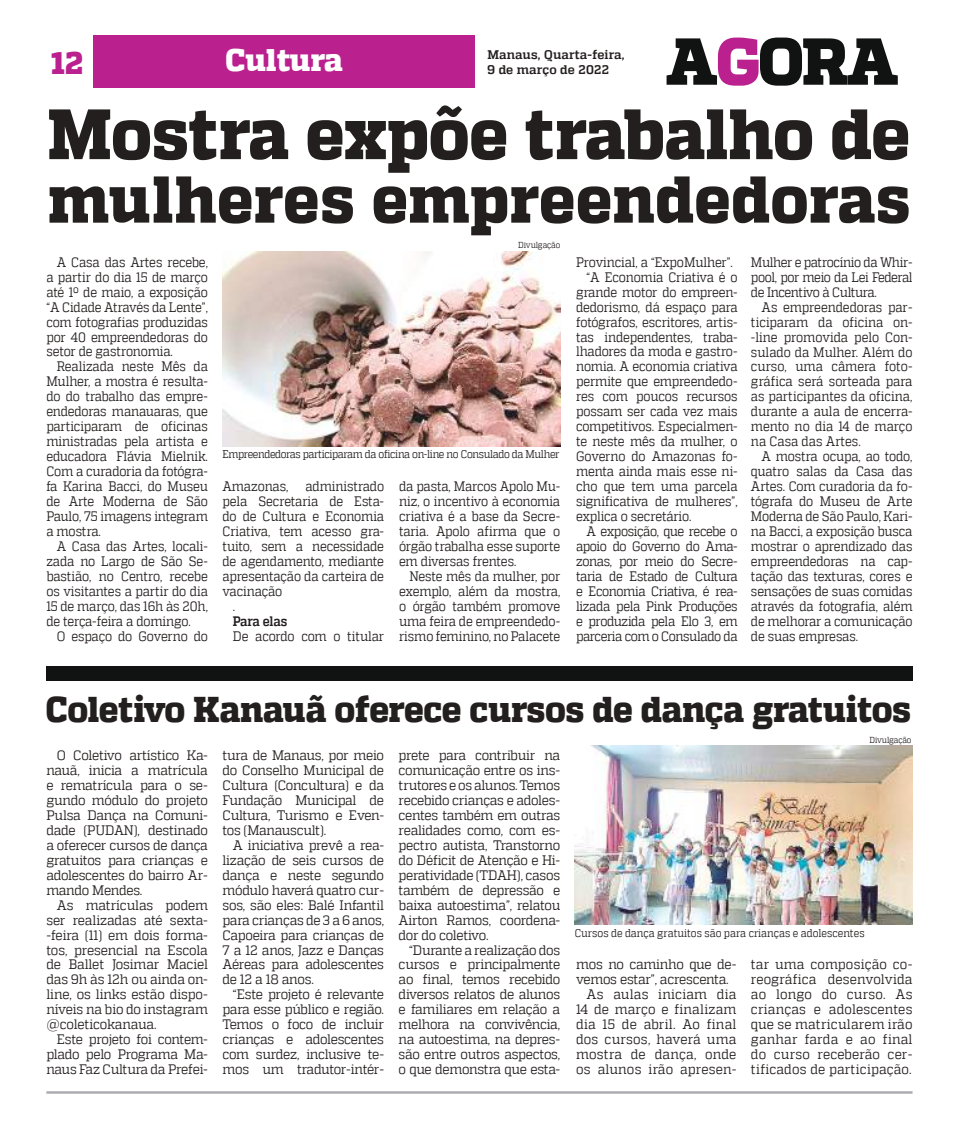
<style>
.page{position:relative;width:957px;height:1134px;background:#fff}
.page>*{position:absolute;margin:0;border:0;box-sizing:border-box;transform-origin:0 0}
.t1{font:800 71px "MW Quadon";letter-spacing:-.01em;color:#241f1f;scale:.93 1}
.t2{font:800 66px "MW Quadon";letter-spacing:.005em;color:#241f1f;scale:.93 1}
.t3{font:800 35.75px "MW Quadon";letter-spacing:-.015em;color:#241f1f;scale:.94 1}
.t4{font:800 31.12px "MW Quadon";color:#fff}
.t5{font:800 31.12px "MW Quadon";color:#ba218f}
.t6{font:13.75px/15px "MW Quadon";letter-spacing:-.015em;color:#241f1f;text-align:justify;scale:.88 1}
.t7{font:13.75px/15px "MW Quadon";letter-spacing:-.015em;color:#241f1f;text-align:justify;scale:.93 1}
.t8{font:13.75px "MW Quadon";letter-spacing:.01em;color:#241f1f;scale:.93 1}
.t9{font:13.75px "MW Quadon";letter-spacing:-.035em;color:#241f1f;scale:.88 1}
.t10{font:13.75px "MW Quadon";letter-spacing:.015em;color:#241f1f;scale:.93 1}
.t11{font:700 13.75px "MW Quadon";letter-spacing:-.02em;color:#241f1f;scale:.88 1}
.t12{font:700 12.5px "MW Quadon";letter-spacing:.01em;color:#241f1f}
.t13{font:11.25px "MW Quadon";letter-spacing:-.02em;color:#241f1f;scale:.88 1}
.t14{font:11.25px "MW Quadon";color:#241f1f;scale:.88 1}
.t15{font:8.75px "MW Quadon";letter-spacing:-.015em;color:#241f1f;scale:.88 1}
</style>
<div class="page">
<hr style="left:46px;top:1091px;width:866px;height:3px;background:#adacb2">
<div style="left:93px;top:35px;width:381px;height:53px;background:#ba218f"></div>
<svg style="left:666px;top:38px;width:232px;height:48px"></svg>
<img style="left:222px;top:252px;width:338px;height:194px">
<div style="left:47px;top:666px;width:866px;height:15px;background:#111212"></div>
<img style="left:575px;top:745px;width:337px;height:179px">
<h3 class="t5" style="left:51px;top:44px;width:33px">12</h3>
<h3 class="t4" style="left:225px;top:42px;width:119px">Cultura</h3>
<p class="t12" style="left:487px;top:47px;width:138px">Manaus, Quarta-feira,</p>
<p class="t12" style="left:487px;top:62px;width:123px">9 de março de 2022</p>
<h1 class="t1" style="left:48px;top:92px;width:929px">Mostra expõe trabalho de</h1>
<h2 class="t2" style="left:48px;top:161px;width:929px">mulheres empreendedoras</h2>
<p class="t15" style="left:518px;top:240px;width:49px">Divulgação</p>
<p class="t6" style="left:46px;top:254px;width:185px;text-indent:10px">A Casa das Artes recebe, a partir do dia 15 de março até 1º de maio, a exposição “A Cidade Através da Lente”, com fotografias produzidas por 40 empreendedoras do setor de gastronomia.</p>
<p class="t6" style="left:46px;top:359px;width:185px;text-indent:10px">Realizada neste Mês da Mulher, a mostra é resulta&shy;do do trabalho das empre&shy;endedoras manauaras, que participaram de oficinas ministradas pela artista e educadora Flávia Mielnik.<br>Com a curadoria da fotógra&shy;fa Karina Bacci, do Museu de Arte Moderna de São Paulo, 75 imagens integram a mostra.</p>
<p class="t6" style="left:46px;top:538px;width:185px;text-indent:10px">A Casa das Artes, locali&shy;zada no Largo de São Se&shy;bastião, no Centro, recebe os visitantes a partir do dia 15 de março, das 16h às 20h, de terça-feira a domingo.</p>
<p class="t6" style="left:57px;top:628px;width:173px">O espaço do Governo do</p>
<p class="t13" style="left:222px;top:448px;width:384px">Empreendedoras participaram da oficina on-line no Consulado da Mulher</p>
<p class="t6" style="left:222px;top:479px;width:185px">Amazonas, administrado</p>
<p class="t6" style="left:222px;top:494px;width:185px">pela Secretaria de Esta-</p>
<p class="t6" style="left:222px;top:509px;width:185px">do de Cultura e Economia</p>
<p class="t6" style="left:222px;top:523px;width:185px">Criativa, tem acesso gra-</p>
<p class="t6" style="left:222px;top:538px;width:185px">tuito, sem a necessidade</p>
<p class="t6" style="left:222px;top:553px;width:185px">de agendamento, mediante</p>
<p class="t6" style="left:222px;top:568px;width:185px">apresentação da carteira de</p>
<p class="t6" style="left:222px;top:583px;width:69px">vacinação</p>
<p class="t6" style="left:233px;top:598px;width:4px">.</p>
<p class="t11" style="left:233px;top:613px;width:63px">Para elas</p>
<p class="t6" style="left:233px;top:628px;width:173px">De acordo com o titular</p>
<p class="t6" style="left:399px;top:479px;width:185px">da pasta, Marcos Apolo Mu&shy;niz, o incentivo à economia criativa é a base da Secre&shy;taria. Apolo afirma que o órgão trabalha esse suporte em diversas frentes.</p>
<p class="t6" style="left:399px;top:568px;width:185px;text-indent:10px">Neste mês da mulher, por exemplo, além da mostra, o órgão também promove uma feira de empreendedo&shy;rismo feminino, no Palacete</p>
<p class="t6" style="left:576px;top:254px;width:180px">Provincial, a “ExpoMulher”.</p>
<p class="t6" style="left:586px;top:269px;width:173px">“A Economia Criativa é o</p>
<p class="t6" style="left:576px;top:284px;width:185px">grande motor do empreen-</p>
<p class="t6" style="left:576px;top:299px;width:185px">dedorismo, dá espaço para</p>
<p class="t6" style="left:576px;top:314px;width:185px">fotógrafos, escritores, artis-</p>
<p class="t6" style="left:576px;top:329px;width:185px">tas independentes, traba-</p>
<p class="t6" style="left:576px;top:344px;width:185px">lhadores da moda e gastro-</p>
<p class="t6" style="left:576px;top:359px;width:185px">nomia. A economia criativa</p>
<p class="t6" style="left:576px;top:374px;width:185px">permite que empreendedo-</p>
<p class="t6" style="left:576px;top:389px;width:185px">res com poucos recursos</p>
<p class="t6" style="left:576px;top:404px;width:185px">possam ser cada vez mais</p>
<p class="t6" style="left:576px;top:419px;width:185px">competitivos. Especialmen-</p>
<p class="t6" style="left:576px;top:434px;width:185px">te neste mês da mulher, o</p>
<p class="t6" style="left:576px;top:449px;width:185px">Governo do Amazonas fo-</p>
<p class="t6" style="left:576px;top:464px;width:185px">menta ainda mais esse ni-</p>
<p class="t6" style="left:576px;top:479px;width:185px">cho que tem uma parcela</p>
<p class="t6" style="left:576px;top:494px;width:185px">significativa de mulheres”,</p>
<p class="t6" style="left:576px;top:509px;width:132px">explica o secretário.</p>
<p class="t6" style="left:586px;top:523px;width:173px">A exposição, que recebe o</p>
<p class="t9" style="left:576px;top:538px;width:185px">apoio do Governo do Ama-</p>
<p class="t6" style="left:576px;top:553px;width:185px">zonas, por meio do Secre-</p>
<p class="t9" style="left:576px;top:568px;width:185px">taria de Estado de Cultura</p>
<p class="t6" style="left:576px;top:583px;width:185px">e Economia Criativa, é rea-</p>
<p class="t6" style="left:576px;top:598px;width:185px">lizada pela Pink Produções</p>
<p class="t6" style="left:576px;top:613px;width:185px">e produzida pela Elo 3, em</p>
<p class="t6" style="left:576px;top:628px;width:185px">parceria com o Consulado da</p>
<p class="t6" style="left:751px;top:254px;width:185px">Mulher e patrocínio da Whir&shy;pool, por meio da Lei Federal de Incentivo à Cultura.</p>
<p class="t6" style="left:751px;top:299px;width:185px;text-indent:10px">As empreendedoras par&shy;ticiparam da oficina on--line promovida pelo Con&shy;sulado da Mulher. Além do curso, uma câmera foto&shy;gráfica será sorteada para as participantes da oficina, durante a aula de encerra&shy;mento no dia 14 de março na Casa das Artes.</p>
<p class="t6" style="left:751px;top:449px;width:185px;text-indent:10px">A mostra ocupa, ao todo, quatro salas da Casa das Artes. Com curadoria da fo&shy;tógrafa do Museu de Arte Moderna de São Paulo, Kari&shy;na Bacci, a exposição busca mostrar o aprendizado das empreendedoras na cap&shy;tação das texturas, cores e sensações de suas comidas através da fotografia, além de melhorar a comunicação de suas empresas.</p>
<h3 class="t3" style="left:46px;top:689px;width:922px">Coletivo Kanauã oferece cursos de dança gratuitos</h3>
<p class="t15" style="left:869px;top:734px;width:49px">Divulgação</p>
<p class="t7" style="left:46px;top:748px;width:175px;text-indent:10px">O Coletivo artístico Ka&shy;nauã, inicia a matrícula e rematrícula para o se&shy;gundo módulo do projeto Pulsa Dança na Comuni&shy;dade (PUDAN), destinado a oferecer cursos de dança gratuitos para crianças e adolescentes do bairro Ar&shy;mando Mendes.</p>
<p class="t7" style="left:46px;top:897px;width:175px;text-indent:10px">As matrículas podem ser realizadas até sexta--feira (11) em dois forma&shy;tos, presencial na Escola de Ballet Josimar Maciel das 9h às 12h ou ainda on&shy;line, os links estão dispo&shy;níveis na bio do instagram @coleticokanaua.</p>
<p class="t7" style="left:46px;top:1032px;width:175px;text-indent:10px">Este projeto foi contem&shy;plado pelo Programa Ma&shy;naus Faz Cultura da Prefei-</p>
<p class="t7" style="left:222px;top:748px;width:175px">tura de Manaus, por meio do Conselho Municipal de Cultura (Concultura) e da Fundação Municipal de Cultura, Turismo e Even&shy;tos (Manauscult).</p>
<p class="t7" style="left:222px;top:837px;width:175px;text-indent:10px">A iniciativa prevê a rea&shy;lização de seis cursos de dança e neste segundo módulo haverá quatro cur&shy;sos, são eles: Balé Infantil para crianças de 3 a 6 anos, Capoeira para crianças de 7 a 12 anos, Jazz e Danças Aéreas para adolescentes de 12 a 18 anos.</p>
<p class="t7" style="left:222px;top:987px;width:175px;text-indent:10px">“Este projeto é relevante para esse público e região.<br>Temos o foco de incluir crianças e adolescentes com surdez, inclusive te&shy;mos um tradutor-intér-</p>
<p class="t7" style="left:399px;top:748px;width:175px">prete para contribuir na comunicação entre os ins&shy;trutores e os alunos. Temos recebido crianças e adoles&shy;centes também em outras realidades como, com es&shy;pectro autista, Transtorno do Déficit de Atenção e Hi&shy;peratividade (TDAH), casos também de depressão e baixa autoestima”, relatou Airton Ramos, coordena&shy;dor do coletivo.</p>
<p class="t7" style="left:399px;top:942px;width:175px;text-indent:10px">“Durante a realização dos cursos e principalmente ao final, temos recebido diversos relatos de alunos e familiares em relação a melhora na convivência, na autoestima, na depres&shy;são entre outros aspectos, o que demonstra que esta-</p>
<p class="t14" style="left:575px;top:926px;width:331px">Cursos de dança gratuitos são para crianças e adolescentes</p>
<p class="t7" style="left:576px;top:957px;width:174px">mos no caminho que de-</p>
<p class="t7" style="left:576px;top:972px;width:166px">vemos estar”, acrescenta.</p>
<p class="t10" style="left:586px;top:987px;width:163px">As aulas iniciam dia</p>
<p class="t8" style="left:576px;top:1002px;width:174px">14 de março e finalizam</p>
<p class="t10" style="left:576px;top:1017px;width:174px">dia 15 de abril. Ao final</p>
<p class="t8" style="left:576px;top:1031px;width:174px">dos cursos, haverá uma</p>
<p class="t8" style="left:576px;top:1046px;width:174px">mostra de dança, onde</p>
<p class="t8" style="left:576px;top:1061px;width:174px">os alunos irão apresen-</p>
<p class="t7" style="left:751px;top:957px;width:175px">tar uma composição co&shy;reográfica desenvolvida ao longo do curso. As crianças e adolescentes que se matricularem irão ganhar farda e ao final do curso receberão cer&shy;tificados de participação.</p>
</div>
